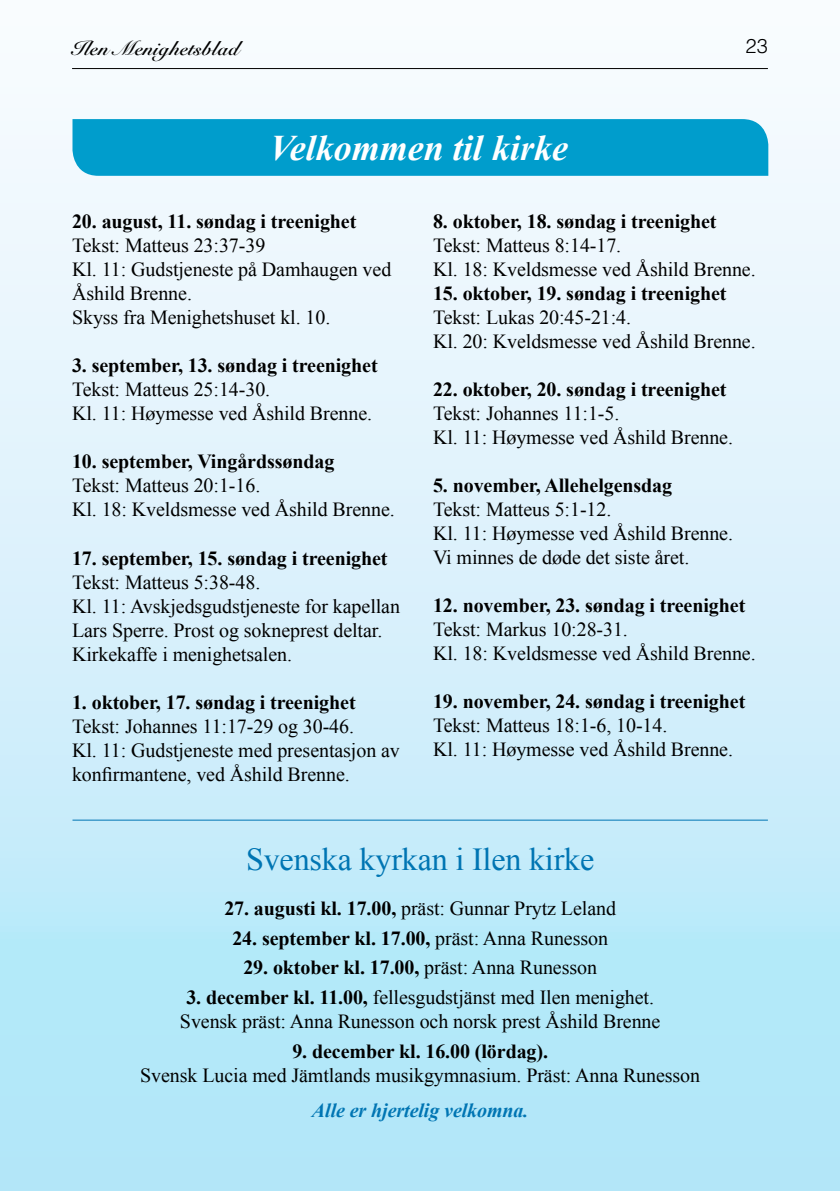
<style>
.page{position:relative;width:840px;height:1191px;background:#fff}
.page>*{position:absolute;margin:0;border:0;box-sizing:border-box;transform-origin:0 0}
.t1{font:italic 700 36px "Times New Roman";color:#fff}
.t2{font:32px "Times New Roman";letter-spacing:-.005em;color:#0075b3}
.t3{font:20px/24px "Times New Roman";letter-spacing:-.005em;color:#000}
.t4{font:700 20px "Times New Roman";letter-spacing:-.005em;color:#000}
.t5{font:italic 700 20px "Times New Roman";letter-spacing:-.005em;color:#0075b3}
.t6{font:20px "Snell Roundhand Bold Script";letter-spacing:.02em;color:#000}
.t7{font:300 20px "Helvetica LT Std";color:#000}
.s1{font-weight:700}
.s2{font-weight:400}
</style>
<div class="page">
<div style="left:0;top:0;width:839px;height:1191px;background:linear-gradient(to bottom,#fffcff,#ade5f8)"></div>
<hr style="left:72px;top:68px;width:695px;height:1px;background:#000">
<div style="left:72px;top:119px;width:695px;height:57px;background:#009dcc"></div>
<hr style="left:72px;top:819px;width:695px;height:1px;background:#0075b3">
<p class="t6" style="left:72px;top:36px;width:168px">Ilen Menighetsblad</p>
<p class="t7" style="left:745px;top:33px;width:24px">23</p>
<h1 class="t1" style="left:269px;top:122px;width:300px">Velkommen til kirke</h1>
<p class="t4" style="left:72px;top:208px;width:286px">20. august, 11. søndag i treenighet</p>
<p class="t3" style="left:72px;top:233px;width:320px">Tekst: Matteus 23:37-39<br>Kl. 11: Gudstjeneste på Damhaugen ved<br>Åshild Brenne.<br>Skyss fra Menighetshuset kl. 10.</p>
<p class="t4" style="left:72px;top:352px;width:307px">3. september, 13. søndag i treenighet</p>
<p class="t3" style="left:72px;top:377px;width:301px">Tekst: Matteus 25:14-30.<br>Kl. 11: Høymesse ved Åshild Brenne.</p>
<p class="t4" style="left:72px;top:448px;width:264px">10. september, Vingårdssøndag</p>
<p class="t3" style="left:72px;top:473px;width:324px">Tekst: Matteus 20:1-16.<br>Kl. 18: Kveldsmesse ved Åshild Brenne.</p>
<p class="t4" style="left:72px;top:544px;width:317px">17. september, 15. søndag i treenighet</p>
<p class="t3" style="left:72px;top:569px;width:329px">Tekst: Matteus 5:38-48.<br>Kl. 11: Avskjedsgudstjeneste for kapellan Lars Sperre. Prost og sokneprest deltar.<br>Kirkekaffe i menighetsalen.</p>
<p class="t4" style="left:72px;top:688px;width:285px">1. oktober, 17. søndag i treenighet</p>
<p class="t3" style="left:72px;top:713px;width:329px">Tekst: Johannes 11:17-29 og 30-46.<br>Kl. 11: Gudstjeneste med presentasjon av konfirmantene, ved Åshild Brenne.</p>
<p class="t4" style="left:433px;top:207px;width:285px">8. oktober, 18. søndag i treenighet</p>
<p class="t3" style="left:433px;top:233px;width:324px">Tekst: Matteus 8:14-17.<br>Kl. 18: Kveldsmesse ved Åshild Brenne.</p>
<p class="t4" style="left:433px;top:279px;width:295px">15. oktober, 19. søndag i treenighet</p>
<p class="t3" style="left:433px;top:305px;width:324px">Tekst: Lukas 20:45-21:4.<br>Kl. 20: Kveldsmesse ved Åshild Brenne.</p>
<p class="t4" style="left:433px;top:375px;width:295px">22. oktober, 20. søndag i treenighet</p>
<p class="t3" style="left:433px;top:401px;width:301px">Tekst: Johannes 11:1-5.<br>Kl. 11: Høymesse ved Åshild Brenne.</p>
<p class="t4" style="left:433px;top:471px;width:240px">5. november, Allehelgensdag</p>
<p class="t3" style="left:433px;top:497px;width:301px">Tekst: Matteus 5:1-12.<br>Kl. 11: Høymesse ved Åshild Brenne.<br>Vi minnes de døde det siste året.</p>
<p class="t4" style="left:433px;top:591px;width:313px">12. november, 23. søndag i treenighet</p>
<p class="t3" style="left:433px;top:617px;width:324px">Tekst: Markus 10:28-31.<br>Kl. 18: Kveldsmesse ved Åshild Brenne.</p>
<p class="t4" style="left:433px;top:687px;width:313px">19. november, 24. søndag i treenighet</p>
<p class="t3" style="left:433px;top:713px;width:301px">Tekst: Matteus 18:1-6, 10-14.<br>Kl. 11: Høymesse ved Åshild Brenne.</p>
<h2 class="t2" style="left:246px;top:838px;width:349px">Svenska kyrkan i Ilen kirke</h2>
<p class="t3" style="left:224px;top:896px;width:393px"><span class="s1">27. augusti kl. 17.00,</span> präst: Gunnar Prytz Leland</p>
<p class="t4" style="left:232px;top:924px;width:377px">24. september kl. 17.00, <span class="s2">präst: Anna Runesson</span></p>
<p class="t4" style="left:243px;top:953px;width:355px">29. oktober kl. 17.00, <span class="s2">präst: Anna Runesson</span></p>
<p class="t3" style="left:180px;top:985px;width:481px;text-align:center"><span class="s1">3. december kl. 11.00,</span> fellesgudstjänst med Ilen menighet.<br>Svensk präst: Anna Runesson och norsk prest Åshild Brenne</p>
<p class="t4" style="left:292px;top:1037px;width:257px">9. december kl. 16.00 (lördag).</p>
<p class="t3" style="left:140px;top:1062px;width:561px">Svensk Lucia med Jämtlands musikgymnasium. Präst: Anna Runesson</p>
<p class="t5" style="left:312px;top:1096px;width:218px">Alle er hjertelig velkomna.</p>
</div>
